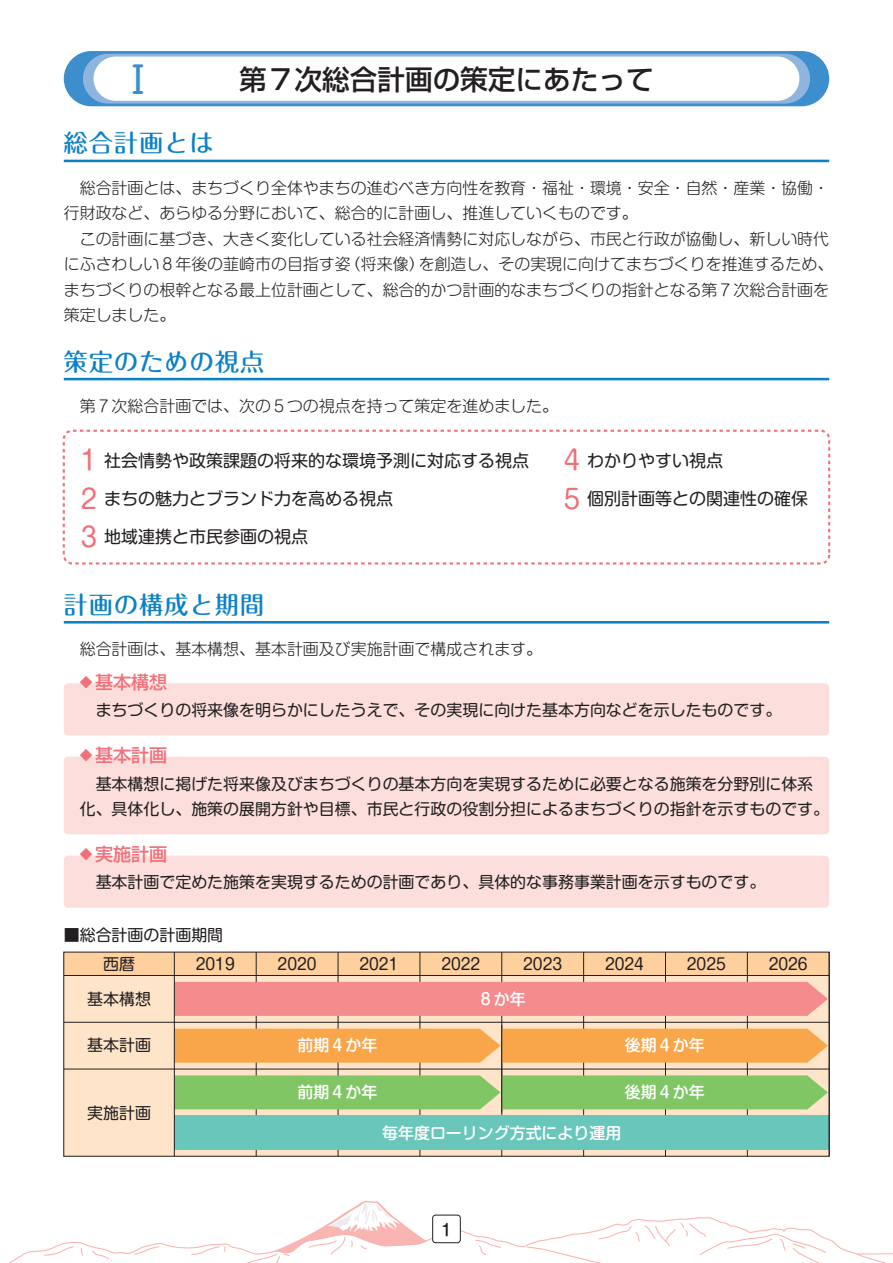
<style>
.page{position:relative;width:893px;height:1263px;background:#fff}
.page>*{position:absolute;margin:0;border:0;box-sizing:border-box;transform-origin:0 0}
.t1{font:37.2px "Shin M Go Pro";color:#3c8ecc}
.t2{font:500 27.6px "Shin Go Pr 6";color:#231f20}
.t3{font:26.55px/38.7px "Shin M Go Pro";color:#f17079}
.t4{font:500 24.45px "Maru Fo Pro";letter-spacing:.03em;color:#0c81c5}
.t5{font:500 18px "Shin Go Pr 6";color:#f17079}
.t6{font:16.95px "Shin M Go Pro";color:#231f20}
.t7{font:300 15.9px/25.5px "Shin M Go Pro";color:#231f20}
.t8{font:15.9px/25.5px "Shin M Go Pro";color:#231f20}
.t9{font:500 15.9px "Shin M Go Pro";color:#fff}
.t10{font:500 15.9px "Shin M Go Pro";color:#231f20}
.s1{font-size:12.75px}
</style>
<div class="page">
<svg style="left:9px;top:1200px;width:884px;height:63px"></svg>
<div style="left:433px;top:1215px;width:27px;height:28px;background:#fff;border-radius:3px"></div>
<div style="left:432px;top:1215px;width:29px;height:28px;border:1px solid #231f20;border-radius:3px"></div>
<div style="left:64px;top:683px;width:765px;height:52px;background:#fcdfdc;border-radius:4px"></div>
<div style="left:64px;top:856px;width:765px;height:52px;background:#fcdfdc;border-radius:4px"></div>
<div style="left:64px;top:757px;width:765px;height:77px;background:#fcdfdc;border-radius:4px"></div>
<div style="left:64px;top:952px;width:765px;height:204px;background:#fee5ca"></div>
<div style="left:64px;top:952px;width:765px;height:23px;background:#fdd09e"></div>
<hr style="left:64px;top:975px;width:765px;height:1px;background:#231f20">
<hr style="left:64px;top:1022px;width:765px;height:1px;background:#231f20">
<hr style="left:256px;top:952px;width:1px;height:204px;background:#231f20">
<hr style="left:338px;top:952px;width:1px;height:204px;background:#231f20">
<hr style="left:419px;top:952px;width:1px;height:204px;background:#231f20">
<hr style="left:501px;top:952px;width:1px;height:204px;background:#231f20">
<hr style="left:583px;top:952px;width:1px;height:204px;background:#231f20">
<hr style="left:665px;top:952px;width:1px;height:204px;background:#231f20">
<hr style="left:747px;top:952px;width:1px;height:204px;background:#231f20">
<div style="left:64px;top:51px;width:765px;height:55px;background:linear-gradient(to bottom,#4291cd,#3b8ecc);border-radius:28px"></div>
<svg style="left:83px;top:54px;width:727px;height:50px;background:#90b6de"></svg>
<div style="left:94px;top:57px;width:705px;height:44px;background:#fff;border-radius:22px"></div>
<hr style="left:64px;top:160px;width:765px;height:2px;background:#0c81c5">
<div style="left:63px;top:430px;width:767px;height:134px;border:2px dashed #f17079;border-radius:9px"></div>
<hr style="left:64px;top:378px;width:765px;height:2px;background:#0c81c5">
<hr style="left:64px;top:621px;width:765px;height:2px;background:#0c81c5">
<div style="left:175px;top:982px;width:653px;height:34px;background:#f48c8e"></div>
<div style="left:174px;top:1116px;width:655px;height:34px;background:#68c6bb"></div>
<hr style="left:64px;top:1068px;width:765px;height:1px;background:#231f20">
<div style="left:175px;top:1029px;width:653px;height:34px;background:#f9a64a"></div>
<div style="left:175px;top:1075px;width:653px;height:34px;background:#81c665"></div>
<hr style="left:174px;top:952px;width:1px;height:204px;background:#231f20">
<div style="left:63px;top:952px;width:767px;height:205px;border:1px solid #231f20"></div>
<hr style="left:501px;top:1025px;width:1px;height:88px;background:#231f20">
<h1 class="t1" style="left:119px;top:50px;width:39px">Ⅰ</h1>
<h3 class="t4" style="left:64px;top:124px;width:152px">総合計画とは</h3>
<h2 class="t2" style="left:239px;top:56px;width:416px">第７次総合計画の策定にあたって</h2>
<p class="t7" style="left:64px;top:173px;width:767px;text-indent:16px">総合計画とは、まちづくり全体やまちの進むべき方向性を教育・福祉・環境・安全・自然・産業・協働・行財政など、あらゆる分野において、総合的に計画し、推進していくものです。</p>
<p class="t7" style="left:64px;top:224px;width:771px;text-indent:16px">この計画に基づき、大きく変化している社会経済情勢に対応しながら、市民と行政が協働し、新しい時代にふさわしい８年後の韮崎市の目指す姿（将来像）を創造し、その実現に向けてまちづくりを推進するため、まちづくりの根幹となる最上位計画として、総合的かつ計画的なまちづくりの指針となる第７次総合計画を策定しました。</p>
<h3 class="t4" style="left:64px;top:342px;width:202px">策定のための視点</h3>
<p class="t7" style="left:80px;top:391px;width:480px">第７次総合計画では、次の５つの視点を持って策定を進めました。</p>
<h3 class="t3" style="left:81px;top:437px;width:18px;text-align:justify">1<br>2<br>3</h3>
<p class="t6" style="left:104px;top:446px;width:427px">社会情勢や政策課題の将来的な環境予測に対応する視点</p>
<p class="t6" style="left:104px;top:485px;width:291px">まちの魅力とブランド力を高める視点</p>
<p class="t6" style="left:104px;top:523px;width:206px">地域連携と市民参画の視点</p>
<h3 class="t3" style="left:564px;top:437px;width:18px">4<br>5</h3>
<p class="t6" style="left:587px;top:446px;width:138px">わかりやすい視点</p>
<p class="t6" style="left:587px;top:485px;width:223px">個別計画等との関連性の確保</p>
<h3 class="t4" style="left:64px;top:585px;width:202px">計画の構成と期間</h3>
<p class="t7" style="left:80px;top:634px;width:464px">総合計画は、基本構想、基本計画及び実施計画で構成されます。</p>
<p class="t5" style="left:80px;top:667px;width:89px"><span class="s1">◆</span> 基本構想</p>
<p class="t8" style="left:80px;top:695px;width:703px">　まちづくりの将来像を明らかにしたうえで、その実現に向けた基本方向などを示したものです。</p>
<p class="t5" style="left:80px;top:740px;width:89px"><span class="s1">◆</span> 基本計画</p>
<p class="t8" style="left:80px;top:769px;width:751px">　基本構想に掲げた将来像及びまちづくりの基本方向を実現するために必要となる施策を分野別に体系化、具体化し、施策の展開方針や目標、市民と行政の役割分担によるまちづくりの指針を示すものです。</p>
<p class="t5" style="left:80px;top:839px;width:89px"><span class="s1">◆</span> 実施計画</p>
<p class="t8" style="left:80px;top:868px;width:687px">　基本計画で定めた施策を実現するための計画であり、具体的な事務事業計画を示すものです。</p>
<p class="t8" style="left:64px;top:920px;width:161px">■総合計画の計画期間</p>
<p class="t8" style="left:103px;top:950px;width:33px">西暦</p>
<p class="t8" style="left:196px;top:950px;width:40px">2019</p>
<p class="t8" style="left:278px;top:950px;width:40px">2020</p>
<p class="t8" style="left:359px;top:950px;width:40px">2021</p>
<p class="t8" style="left:441px;top:950px;width:40px">2022</p>
<p class="t8" style="left:523px;top:950px;width:40px">2023</p>
<p class="t8" style="left:605px;top:950px;width:40px">2024</p>
<p class="t8" style="left:687px;top:950px;width:40px">2025</p>
<p class="t8" style="left:769px;top:950px;width:40px">2026</p>
<p class="t9" style="left:478px;top:986px;width:49px">８か年</p>
<p class="t8" style="left:87px;top:984px;width:65px">基本構想</p>
<p class="t8" style="left:87px;top:1031px;width:65px">基本計画</p>
<p class="t8" style="left:87px;top:1098px;width:65px">実施計画</p>
<p class="t9" style="left:298px;top:1032px;width:81px">前期４か年</p>
<p class="t9" style="left:625px;top:1032px;width:81px">後期４か年</p>
<p class="t9" style="left:298px;top:1079px;width:81px">前期４か年</p>
<p class="t9" style="left:625px;top:1079px;width:81px">後期４か年</p>
<p class="t9" style="left:382px;top:1120px;width:241px">毎年度ローリング方式により運用</p>
<p class="t10" style="left:441px;top:1217px;width:12px">1</p>
</div>
